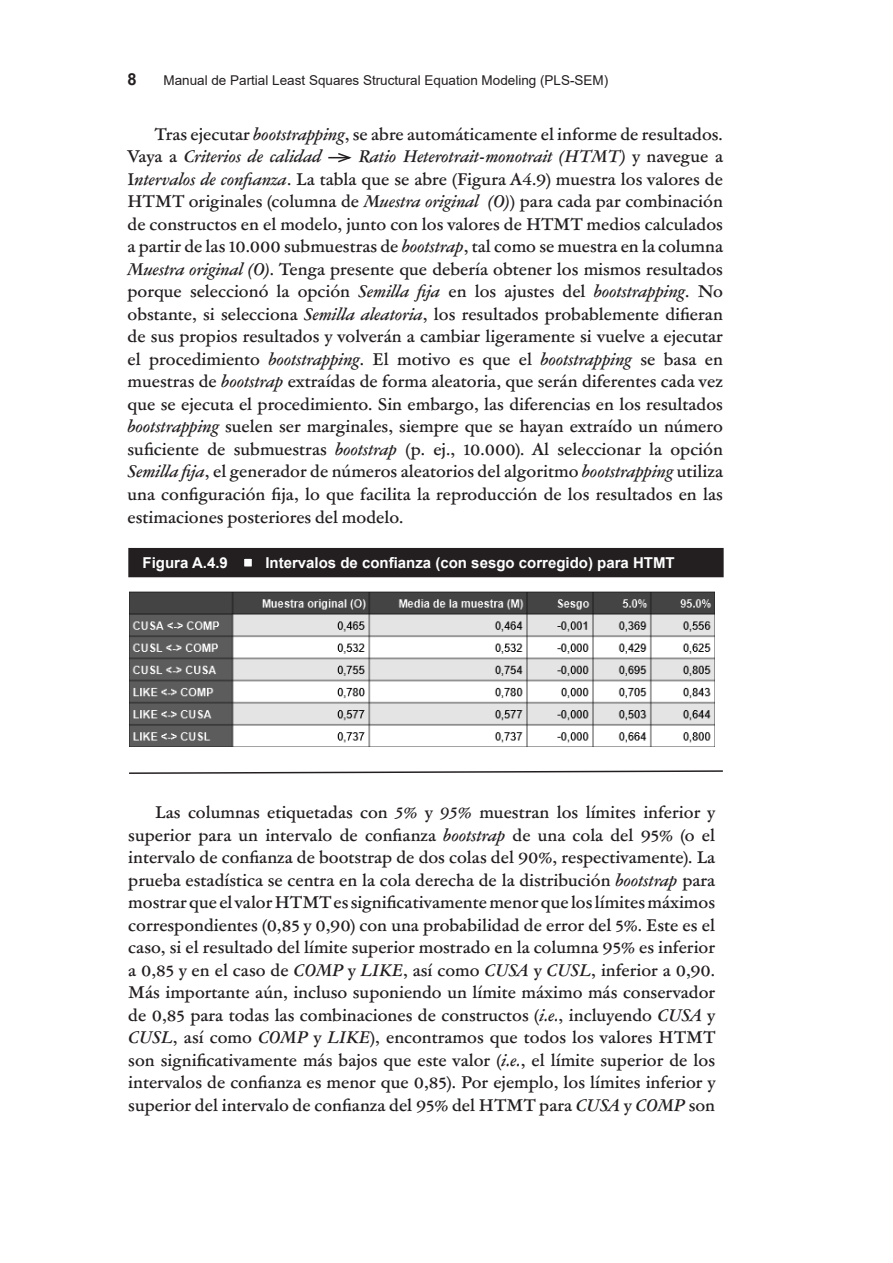
<style>
.page{position:relative;width:893px;height:1263px;background:#fff}
.page>*{position:absolute;margin:0;border:0;box-sizing:border-box;transform-origin:0 0}
.TEXT_IND{font:500 16.5px/22.5px "Garamond ATF Text";color:#231f20;text-align:justify}
.t1{font:700 16.5px "Arial";color:#231f20}
.t2{font:700 15px "Arial";color:#fff}
.t3{font:13.5px "Arial";color:#231f20}
.s1{font-style:italic}
</style>
<div class="page">
<svg style="left:328px;top:153px;width:24px;height:10px"></svg>
<div style="left:129px;top:549px;width:594px;height:27px;background:#231f20"></div>
<div style="left:128px;top:548px;width:596px;height:29px;border:2px solid #231f20"></div>
<div style="left:243px;top:558px;width:10px;height:9px;background:#fff"></div>
<div style="left:243px;top:557px;width:10px;height:11px;border:2px solid #231f20"></div>
<img style="left:129px;top:591px;width:585px;height:155px">
<svg style="left:129px;top:770px;width:594px;height:4px"></svg>
<p class="t1" style="left:128px;top:68px;width:11px">8</p>
<p class="t3" style="left:163px;top:71px;width:446px">Manual de Partial Least Squares Structural Equation Modeling (PLS-SEM)</p>
<p class="TEXT_IND" style="left:128px;top:122px;width:597px;text-indent:27px">Tras ejecutar <span class="s1">bootstrapping</span>, se abre automáticamente el informe de resultados.<br>Vaya a <span class="s1">Criterios de calidad</span></p>
<p class="TEXT_IND" style="left:128px;top:145px;width:597px;text-indent:231px"><span class="s1">Ratio Heterotrait-monotrait (HTMT)</span> y navegue a I<span class="s1">ntervalos de confianza</span>. La tabla que se abre (Figura A4.9) muestra los valores de HTMT originales (columna de <span class="s1">Muestra original (O)</span>) para cada par combinación de constructos en el modelo, junto con los valores de HTMT medios calculados a partir de las 10.000 submuestras de <span class="s1">bootstrap</span>, tal como se muestra en la columna <span class="s1">Muestra original (O)</span>. Tenga presente que debería obtener los mismos resultados porque seleccionó la opción <span class="s1">Semilla fija</span> en los ajustes del <span class="s1">bootstrapping</span>. No obstante, si selecciona <span class="s1">Semilla aleatoria</span>, los resultados probablemente difieran de sus propios resultados y volverán a cambiar ligeramente si vuelve a ejecutar el procedimiento <span class="s1">bootstrapping</span>. El motivo es que el <span class="s1">bootstrapping</span> se basa en muestras de <span class="s1">bootstrap</span> extraídas de forma aleatoria, que serán diferentes cada vez que se ejecuta el procedimiento. Sin embargo, las diferencias en los resultados <span class="s1">bootstrapping</span> suelen ser marginales, siempre que se hayan extraído un número suficiente de submuestras <span class="s1">bootstrap</span> (p. ej., 10.000). Al seleccionar la opción <span class="s1">Semilla fija</span>, el generador de números aleatorios del algoritmo <span class="s1">bootstrapping</span> utiliza una configuración fija, lo que facilita la reproducción de los resultados en las estimaciones posteriores del modelo.</p>
<p class="t2" style="left:143px;top:552px;width:87px">Figura A.4.9</p>
<p class="t2" style="left:265px;top:552px;width:411px">Intervalos de confianza (con sesgo corregido) para HTMT</p>
<p class="TEXT_IND" style="left:128px;top:800px;width:589px;text-indent:27px">Las columnas etiquetadas con <span class="s1">5%</span> y <span class="s1">95%</span> muestran los límites inferior y superior para un intervalo de confianza <span class="s1">bootstrap</span> de una cola del 95% (o el intervalo de confianza de bootstrap de dos colas del 90%, respectivamente). La prueba estadística se centra en la cola derecha de la distribución <span class="s1">bootstrap</span> para mostrar que el valor HTMT es significativamente menor que los límites máximos correspondientes (0,85 y 0,90) con una probabilidad de error del 5%. Este es el caso, si el resultado del límite superior mostrado en la columna 95% es inferior a 0,85 y en el caso de <span class="s1">COMP</span> y <span class="s1">LIKE</span>, así como <span class="s1">CUSA</span> y <span class="s1">CUSL</span>, inferior a 0,90.<br>Más importante aún, incluso suponiendo un límite máximo más conservador de 0,85 para todas las combinaciones de constructos (<span class="s1">i.e.</span>, incluyendo <span class="s1">CUSA</span> y <span class="s1">CUSL</span>, así como <span class="s1">COMP</span> y <span class="s1">LIKE</span>), encontramos que todos los valores HTMT son significativamente más bajos que este valor (<span class="s1">i.e.</span>, el límite superior de los intervalos de confianza es menor que 0,85). Por ejemplo, los límites inferior y superior del intervalo de confianza del 95% del HTMT para <span class="s1">CUSA</span> y <span class="s1">COMP</span> son</p>
</div>
